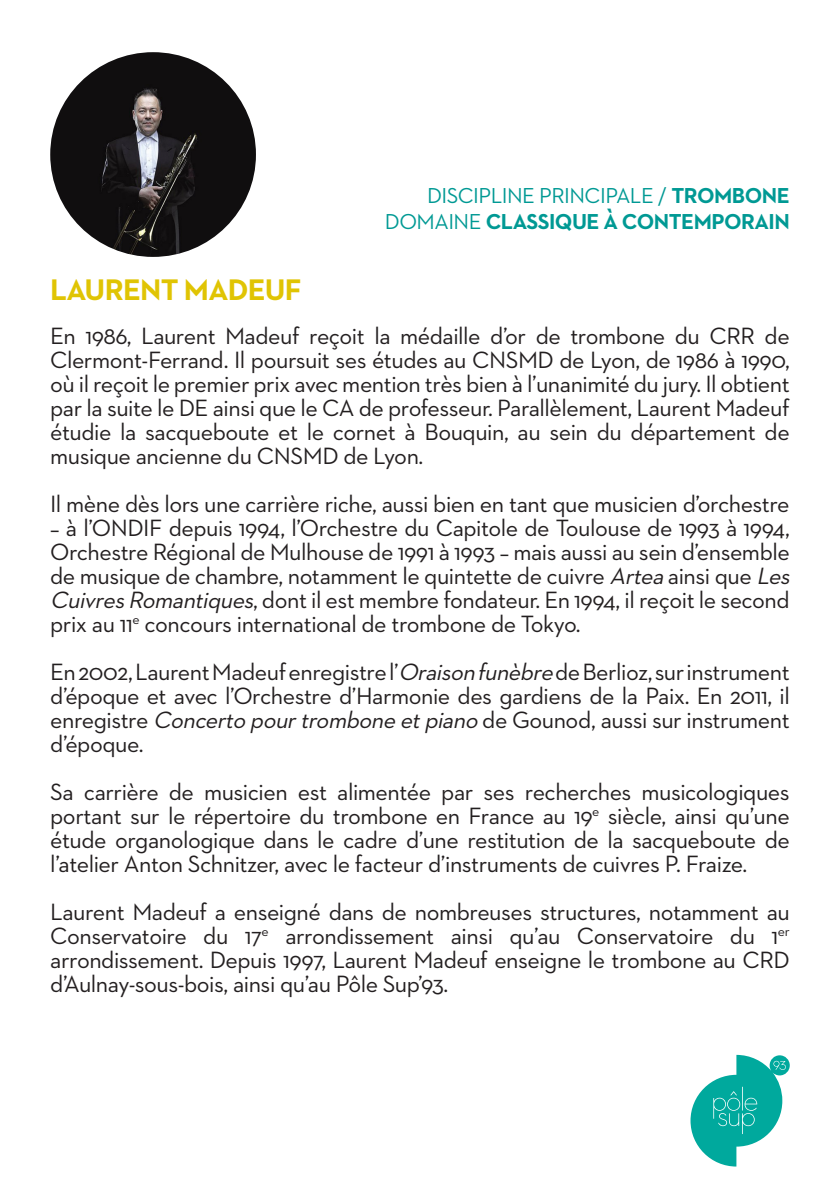
<style>
.page{position:relative;width:840px;height:1191px;background:#fff}
.page>*{position:absolute;margin:0;border:0;box-sizing:border-box;transform-origin:0 0}
.TITRE{font:700 30.2px "Neutraface 2 Text";letter-spacing:-.025em;color:#e0c403}
.SOUSTITRE{font:24px/24px "Neutraface 2 Text";letter-spacing:-.02em;color:#231f20;text-align:justify}
.TITRE-2{font:22px "Neutraface 2 Text";letter-spacing:-.025em;color:#009994}
.TITRE-3{font:700 22px "Neutraface 2 Text";letter-spacing:-.025em;color:#009994}
.s1{font-weight:700}
.s2{font-weight:400}
.s3{font-style:italic}
</style>
<div class="page">
<svg style="left:690px;top:1054px;width:99px;height:112px"></svg>
<img style="left:50px;top:52px;width:206px;height:205px;border-radius:103px">
<p class="TITRE-2" style="left:427px;top:182px;width:364px">DISCIPLINE PRINCIPALE / <span class="s1">TROMBONE</span></p>
<p class="TITRE-3" style="left:385px;top:207px;width:406px"><span class="s2">DOMAINE</span> CLASSIQUE À CONTEMPORAIN</p>
<p class="TITRE" style="left:50px;top:271px;width:253px">LAURENT MADEUF</p>
<p class="SOUSTITRE" style="left:50px;top:324px;width:740px">En 1986, Laurent Madeuf reçoit la médaille d’or de trombone du CRR de Clermont-Ferrand. Il poursuit ses études au CNSMD de Lyon, de 1986 à 1990, où il reçoit le premier prix avec mention très bien à l’unanimité du jury. Il obtient par la suite le DE ainsi que le CA de professeur. Parallèlement, Laurent Madeuf étudie la sacqueboute et le cornet à Bouquin, au sein du département de musique ancienne du CNSMD de Lyon.</p>
<p class="SOUSTITRE" style="left:50px;top:492px;width:740px">Il mène dès lors une carrière riche, aussi bien en tant que musicien d’orchestre</p>
<p class="SOUSTITRE" style="left:50px;top:516px;width:746px;text-align:left">– à l’ONDIF depuis 1994, l’Orchestre du Capitole de Toulouse de 1993 à 1994, Orchestre Régional de Mulhouse de 1991 à 1993 – mais aussi au sein d’ensemble de musique de chambre, notamment le quintette de cuivre <span class="s3">Artea</span>ainsi que <span class="s3">Les CuivresRomantiques</span>, dont il est membre fondateur. En 1994, il reçoit le second prix au 11<sup>e</sup> concours international de trombone de Tokyo.</p>
<p class="SOUSTITRE" style="left:50px;top:659px;width:740px">En 2002, Laurent Madeuf enregistre l’<span class="s3">Oraison funèbre</span> de Berlioz, sur instrument d’époque et avec l’Orchestre d’Harmonie des gardiens de la Paix. En 2011, il enregistre <span class="s3">Concerto pourtrombone etpiano</span> de Gounod, aussi sur instrument d’époque.</p>
<p class="SOUSTITRE" style="left:50px;top:779px;width:740px">Sa carrière de musicien est alimentée par ses recherches musicologiques portant sur le répertoire du trombone en France au 19<sup>e</sup> siècle, ainsi qu’une étude organologique dans le cadre d’une restitution de la sacqueboute de l’atelier Anton Schnitzer, avec le facteur d’instruments de cuivres P. Fraize.</p>
<p class="SOUSTITRE" style="left:50px;top:899px;width:740px">Laurent Madeuf a enseigné dans de nombreuses structures, notamment au Conservatoire du 17<sup>e</sup> arrondissement ainsi qu’au Conservatoire du 1<sup>er </sup>arrondissement. Depuis 1997, Laurent Madeuf enseigne le trombone au CRD d’Aulnay-sous-bois, ainsi qu’au Pôle Sup’93.</p>
</div>
